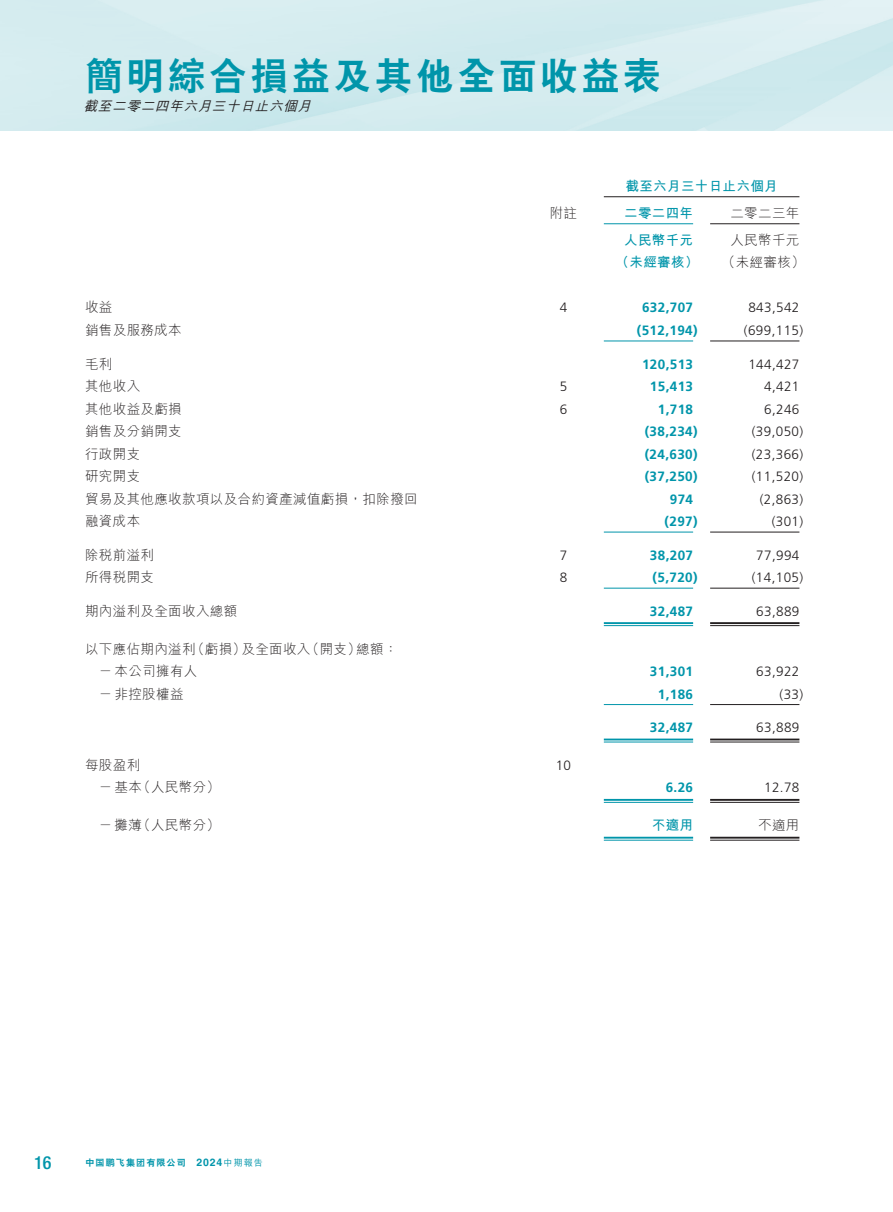
<style>
.page{position:relative;width:893px;height:1212px;background:#fff}
.page>*{position:absolute;margin:0;border:0;box-sizing:border-box;transform-origin:0 0}
.t1{font:800 37.5px "C Hei 2 HK";letter-spacing:.105em;color:#0095aa}
.t2{font:500 condensed 18px "Helvetica Neue LT Std";color:#0095aa}
.t3{font:300 13.5px/22.5px "M Hei HK";letter-spacing:.03em;color:#231f20}
.t4{font:300 13.5px "Frutiger LT Std";letter-spacing:.03em;color:#231f20}
.t5{font:700 13.5px "Frutiger LT Std";letter-spacing:.03em;color:#0095aa}
.t6{font:700 13.5px "M Hei HK";letter-spacing:.03em;color:#0095aa}
.t7{font:italic 500 13.5px "M Hei HK";color:#231f20}
.t8{font:800 9px "C Hei 2 HKS";letter-spacing:.13em;color:#0095aa}
.s1{font-family:"C Hei 2 HK"}
.s2{font-family:"Helvetica LT Std";font-weight:700;font-size:10.5px}
.s3{font-family:"M Hei HK";font-weight:500}
</style>
<div class="page">
<hr style="left:604px;top:196px;width:195px;height:1px;background:#231f20">
<hr style="left:604px;top:223px;width:89px;height:1px;background:#0095aa">
<hr style="left:710px;top:223px;width:89px;height:1px;background:#231f20">
<hr style="left:604px;top:341px;width:89px;height:1px;background:#0095aa">
<hr style="left:710px;top:341px;width:89px;height:1px;background:#231f20">
<hr style="left:604px;top:532px;width:89px;height:1px;background:#0095aa">
<hr style="left:710px;top:532px;width:89px;height:1px;background:#231f20">
<hr style="left:604px;top:588px;width:89px;height:1px;background:#0095aa">
<hr style="left:710px;top:588px;width:89px;height:1px;background:#231f20">
<hr style="left:604px;top:622px;width:89px;height:2px;background:#0095aa">
<hr style="left:604px;top:625px;width:89px;height:1px;background:#0095aa">
<hr style="left:710px;top:622px;width:89px;height:2px;background:#231f20">
<hr style="left:710px;top:625px;width:89px;height:1px;background:#231f20">
<hr style="left:604px;top:704px;width:89px;height:1px;background:#0095aa">
<hr style="left:710px;top:704px;width:89px;height:1px;background:#231f20">
<hr style="left:604px;top:738px;width:89px;height:2px;background:#0095aa">
<hr style="left:604px;top:742px;width:89px;height:1px;background:#0095aa">
<hr style="left:710px;top:738px;width:89px;height:2px;background:#231f20">
<hr style="left:710px;top:742px;width:89px;height:1px;background:#231f20">
<hr style="left:604px;top:799px;width:89px;height:2px;background:#0095aa">
<hr style="left:604px;top:802px;width:89px;height:1px;background:#0095aa">
<hr style="left:710px;top:799px;width:89px;height:2px;background:#231f20">
<hr style="left:710px;top:802px;width:89px;height:1px;background:#231f20">
<hr style="left:604px;top:837px;width:89px;height:1px;background:#0095aa">
<hr style="left:604px;top:840px;width:89px;height:1px;background:#0095aa">
<hr style="left:710px;top:837px;width:89px;height:1px;background:#231f20">
<hr style="left:710px;top:840px;width:89px;height:1px;background:#231f20">
<h1 class="t1" style="left:85px;top:51px;width:577px">簡明綜合損益及其他全面收益表</h1>
<p class="t7" style="left:84px;top:97px;width:233px">截至二零二四年六月三十日止六個月</p>
<p class="t6" style="left:625px;top:176px;width:154px">截至六月三十日止六個月</p>
<p class="t3" style="left:550px;top:201px;width:29px">附註</p>
<p class="t6" style="left:624px;top:203px;width:71px">二零二四年</p>
<p class="t3" style="left:730px;top:201px;width:71px">二零二三年</p>
<p class="t6" style="left:624px;top:230px;width:71px">人民幣千元</p>
<p class="t3" style="left:730px;top:228px;width:71px">人民幣千元</p>
<p class="t6" style="left:616px;top:253px;width:84px">（未經審核）</p>
<p class="t3" style="left:722px;top:251px;width:84px">（未經審核）</p>
<p class="t3" style="left:85px;top:296px;width:29px">收益</p>
<p class="t4" style="left:560px;top:300px;width:9px">4</p>
<p class="t5" style="left:642px;top:300px;width:53px">632,707</p>
<p class="t4" style="left:748px;top:300px;width:53px">843,542</p>
<p class="t3" style="left:85px;top:318px;width:98px">銷售及服務成本</p>
<p class="t5" style="left:637px;top:322px;width:62px">(512,194)</p>
<p class="t4" style="left:744px;top:323px;width:61px">(699,115)</p>
<p class="t3" style="left:85px;top:352px;width:29px">毛利</p>
<p class="t5" style="left:642px;top:356px;width:53px">120,513</p>
<p class="t4" style="left:748px;top:356px;width:53px">144,427</p>
<p class="t3" style="left:85px;top:375px;width:57px">其他收入</p>
<p class="t4" style="left:560px;top:379px;width:9px">5</p>
<p class="t5" style="left:650px;top:378px;width:45px">15,413</p>
<p class="t4" style="left:764px;top:379px;width:37px">4,421</p>
<p class="t3" style="left:85px;top:397px;width:98px">其他收益及虧損</p>
<p class="t4" style="left:560px;top:401px;width:9px">6</p>
<p class="t5" style="left:658px;top:401px;width:37px">1,718</p>
<p class="t4" style="left:764px;top:401px;width:37px">6,246</p>
<p class="t3" style="left:85px;top:420px;width:98px">銷售及分銷開支</p>
<p class="t5" style="left:645px;top:423px;width:54px">(38,234)</p>
<p class="t4" style="left:752px;top:424px;width:53px">(39,050)</p>
<p class="t3" style="left:85px;top:442px;width:57px">行政開支</p>
<p class="t5" style="left:645px;top:446px;width:54px">(24,630)</p>
<p class="t4" style="left:752px;top:446px;width:53px">(23,366)</p>
<p class="t3" style="left:85px;top:465px;width:57px">研究開支</p>
<p class="t5" style="left:645px;top:468px;width:54px">(37,250)</p>
<p class="t4" style="left:752px;top:469px;width:53px">(11,520)</p>
<p class="t3" style="left:85px;top:487px;width:334px">貿易及其他應收款項以及合約資產減值虧損，扣除撥回</p>
<p class="t5" style="left:670px;top:491px;width:25px">974</p>
<p class="t4" style="left:760px;top:491px;width:45px">(2,863)</p>
<p class="t3" style="left:85px;top:510px;width:57px">融資成本</p>
<p class="t5" style="left:665px;top:513px;width:35px">(297)</p>
<p class="t4" style="left:772px;top:514px;width:33px">(301)</p>
<p class="t3" style="left:85px;top:543px;width:71px">除稅前溢利</p>
<p class="t4" style="left:560px;top:547px;width:9px">7</p>
<p class="t5" style="left:650px;top:547px;width:45px">38,207</p>
<p class="t4" style="left:756px;top:547px;width:45px">77,994</p>
<p class="t3" style="left:85px;top:566px;width:71px">所得稅開支</p>
<p class="t4" style="left:560px;top:570px;width:9px">8</p>
<p class="t5" style="left:653px;top:569px;width:47px">(5,720)</p>
<p class="t4" style="left:752px;top:570px;width:53px">(14,105)</p>
<p class="t3" style="left:85px;top:599px;width:154px">期內溢利及全面收入總額</p>
<p class="t5" style="left:650px;top:603px;width:45px">32,487</p>
<p class="t4" style="left:756px;top:603px;width:45px">63,889</p>
<p class="t3" style="left:99px;top:637px;width:300px;text-indent:-14px">以下應佔期內溢利（虧損）及全面收入（開支）總額：－本公司擁有人</p>
<p class="t5" style="left:650px;top:663px;width:45px">31,301</p>
<p class="t4" style="left:756px;top:664px;width:45px">63,922</p>
<p class="t3" style="left:99px;top:682px;width:86px">－非控股權益</p>
<p class="t5" style="left:658px;top:686px;width:37px">1,186</p>
<p class="t4" style="left:779px;top:686px;width:25px">(33)</p>
<p class="t5" style="left:650px;top:719px;width:45px">32,487</p>
<p class="t4" style="left:756px;top:720px;width:45px">63,889</p>
<p class="t3" style="left:85px;top:753px;width:57px">每股盈利</p>
<p class="t4" style="left:556px;top:758px;width:17px">10</p>
<p class="t3" style="left:99px;top:776px;width:123px">－基本（人民幣分）</p>
<p class="t5" style="left:666px;top:780px;width:29px">6.26</p>
<p class="t4" style="left:764px;top:780px;width:37px">12.78</p>
<p class="t3" style="left:99px;top:814px;width:123px">－攤薄（人民幣分）</p>
<p class="t6" style="left:652px;top:815px;width:43px">不適用</p>
<p class="t3" style="left:758px;top:814px;width:43px">不適用</p>
<h2 class="t2" style="left:34px;top:1152px;width:19px">16</h2>
<p class="t8" style="left:85px;top:1157px;width:179px">中國鵬飛集團<span class="s1">有限公司</span> <span class="s2">2024</span><span class="s3">中期報告</span></p>
</div>
